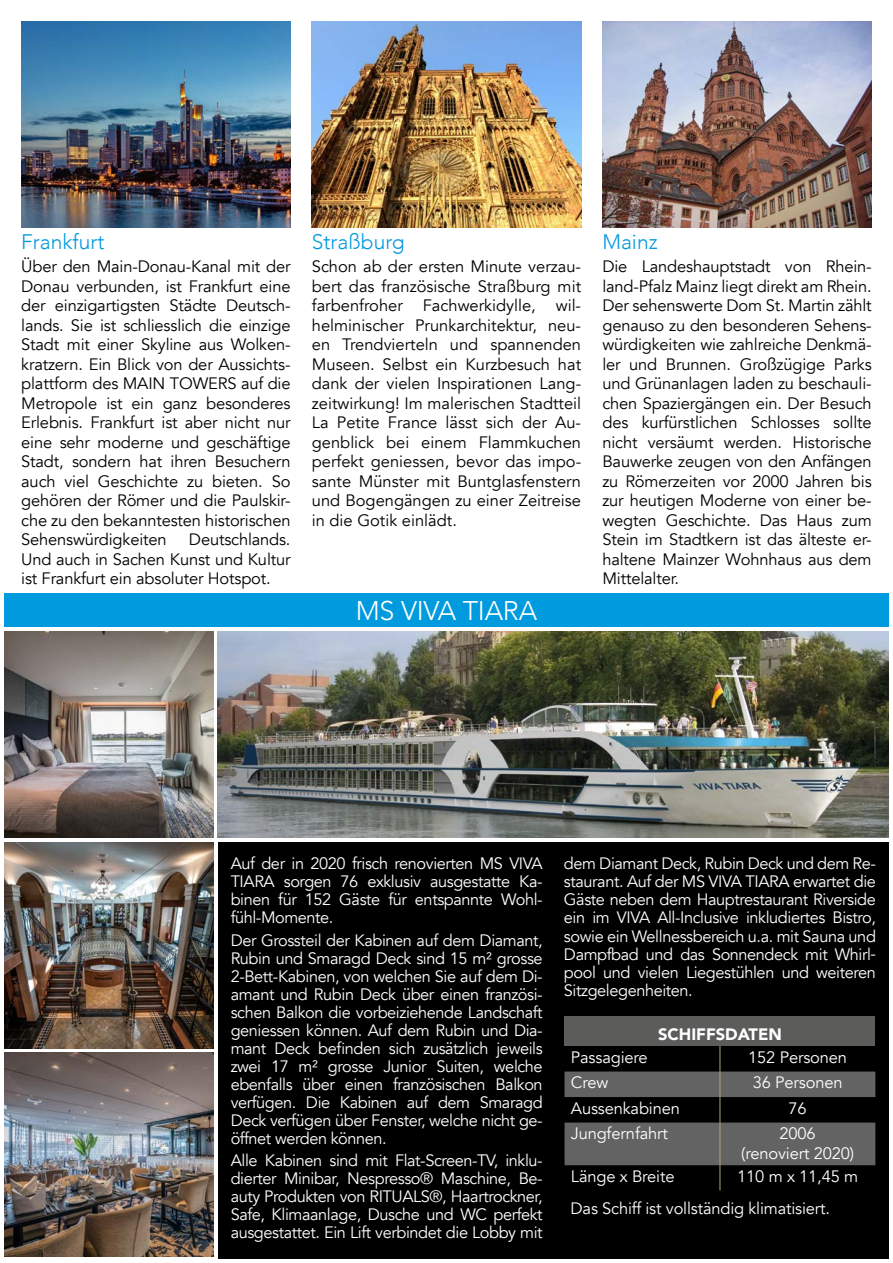
<style>
.page{position:relative;width:893px;height:1263px;background:#fff}
.page>*{position:absolute;margin:0;border:0;box-sizing:border-box;transform-origin:0 0}
.t1{font:300 27px "Avenir";letter-spacing:-.01em;color:#fff}
.t2{font:300 21px "Avenir";color:#009ade}
.t3{font:16.5px/19.5px "Avenir";letter-spacing:-.01em;color:#000;text-align:justify}
.t4{font:16.5px/18px "Avenir";letter-spacing:-.025em;color:#fff;text-align:justify}
.t5{font:900 16.5px "Avenir";color:#fff}
</style>
<div class="page">
<img style="left:312px;top:21px;width:269px;height:206px">
<img style="left:602px;top:21px;width:270px;height:206px">
<img style="left:21px;top:21px;width:270px;height:206px">
<div style="left:218px;top:842px;width:671px;height:417px;background:#000"></div>
<img style="left:218px;top:631px;width:671px;height:207px">
<img style="left:4px;top:631px;width:210px;height:207px">
<img style="left:4px;top:842px;width:210px;height:206px">
<img style="left:4px;top:1052px;width:210px;height:204px">
<div style="left:565px;top:1017px;width:310px;height:29px;background:#5c5c5b"></div>
<svg style="left:565px;top:1046px;width:310px;height:145px"></svg>
<div style="left:4px;top:593px;width:885px;height:34px;background:#009ade"></div>
<p class="t2" style="left:21px;top:229px;width:85px">Frankfurt</p>
<p class="t3" style="left:21px;top:257px;width:271px">Über den Main-Donau-Kanal mit der Donau verbunden, ist Frankfurt eine der einzigartigsten Städte Deutsch&shy;lands. Sie ist schliesslich die einzige Stadt mit einer Skyline aus Wolken&shy;kratzern. Ein Blick von der Aussichts&shy;plattform des MAIN TOWERS auf die Metropole ist ein ganz besonderes Erlebnis. Frankfurt ist aber nicht nur eine sehr moderne und geschäftige Stadt, sondern hat ihren Besuchern auch viel Geschichte zu bieten. So gehören der Römer und die Paulskir&shy;che zu den bekanntesten historischen Sehenswürdigkeiten</p>
<p class="t3" style="left:21px;top:530px;width:271px;text-indent:168px">Deutschlands.<br>Und auch in Sachen Kunst und Kultur ist Frankfurt ein absoluter Hotspot.</p>
<p class="t2" style="left:312px;top:229px;width:94px">Straßburg</p>
<p class="t3" style="left:312px;top:257px;width:271px">Schon ab der ersten Minute verzau&shy;bert das französische Straßburg mit farbenfroher Fachwerkidylle, wil&shy;helminischer Prunkarchitektur, neu&shy;en Trendvierteln und spannenden Museen. Selbst ein Kurzbesuch hat dank der vielen Inspirationen Lang&shy;zeitwirkung! Im malerischen Stadtteil La Petite France lässt sich der Au&shy;genblick bei einem Flammkuchen perfekt geniessen, bevor das impo&shy;sante Münster mit Buntglasfenstern und Bogengängen zu einer Zeitreise in die Gotik einlädt.</p>
<h1 class="t1" style="left:356px;top:595px;width:183px">MS VIVA TIARA</h1>
<p class="t2" style="left:602px;top:229px;width:57px">Mainz</p>
<p class="t3" style="left:602px;top:257px;width:271px">Die Landeshauptstadt von Rhein&shy;land-Pfalz Mainz liegt direkt am Rhein.<br>Der sehenswerte Dom St. Martin zählt genauso zu den besonderen Sehens&shy;würdigkeiten wie zahlreiche Denkmä&shy;ler und Brunnen. Großzügige Parks und Grünanlagen laden zu beschauli&shy;chen Spaziergängen ein. Der Besuch des kurfürstlichen Schlosses sollte nicht versäumt werden. Historische Bauwerke zeugen von den Anfängen zu Römerzeiten vor 2000 Jahren bis zur heutigen Moderne von einer be&shy;wegten Geschichte. Das Haus zum Stein im Stadtkern ist das älteste er&shy;haltene Mainzer Wohnhaus aus dem Mittelalter.</p>
<p class="t4" style="left:231px;top:855px;width:314px">Auf der in 2020 frisch renovierten MS VIVA TIARA sorgen 76 exklusiv ausgestatte Ka&shy;binen für 152 Gäste für entspannte Wohl&shy;fühl-Momente.</p>
<p class="t4" style="left:231px;top:931px;width:314px">Der Grossteil der Kabinen auf dem Diamant, Rubin und Smaragd Deck sind 15 m² grosse 2-Bett-Kabinen, von welchen Sie auf dem Di&shy;amant und Rubin Deck über einen französi&shy;schen Balkon die vorbeiziehende Landschaft geniessen können. Auf dem Rubin und Dia&shy;mant Deck befinden sich zusätzlich jeweils zwei 17 m² grosse Junior Suiten, welche ebenfalls über einen französischen Balkon verfügen. Die Kabinen auf dem Smaragd Deck verfügen über Fenster, welche nicht ge&shy;öffnet werden können.</p>
<p class="t4" style="left:231px;top:1152px;width:313px">Alle Kabinen sind mit Flat-Screen-TV, inklu&shy;dierter Minibar, Nespresso® Maschine, Be&shy;auty Produkten von RITUALS®, Haartrockner, Safe, Klimaanlage, Dusche und WC perfekt ausgestattet. Ein Lift verbindet die Lobby mit</p>
<p class="t4" style="left:564px;top:855px;width:313px">dem Diamant Deck, Rubin Deck und dem Re&shy;staurant. Auf der MS VIVA TIARA erwartet die Gäste neben dem Hauptrestaurant Riverside ein im VIVA All-Inclusive inkludiertes Bistro, sowie ein Wellnessbereich u.a. mit Sauna und Dampfbad und das Sonnendeck mit Whirl&shy;pool und vielen Liegestühlen und weiteren Sitzgelegenheiten.</p>
<p class="t5" style="left:658px;top:1020px;width:125px">SCHIFFSDATEN</p>
<p class="t4" style="left:571px;top:1049px;width:78px">Passagiere</p>
<p class="t4" style="left:748px;top:1049px;width:100px">152 Personen</p>
<p class="t4" style="left:571px;top:1074px;width:39px">Crew</p>
<p class="t4" style="left:753px;top:1074px;width:91px">36 Personen</p>
<p class="t4" style="left:571px;top:1099px;width:110px">Aussenkabinen</p>
<p class="t4" style="left:789px;top:1099px;width:20px">76</p>
<p class="t4" style="left:571px;top:1125px;width:98px">Jungfernfahrt</p>
<p class="t4" style="left:741px;top:1124px;width:114px;line-height:19.8px;text-align:center">2006<br>(renoviert 2020)</p>
<p class="t4" style="left:571px;top:1167px;width:105px">Länge x Breite</p>
<p class="t4" style="left:571px;top:1160px;width:289px;line-height:32px;text-indent:167px">110 m x 11,45 m<br>Das Schiff ist vollständig klimatisiert.</p>
</div>
